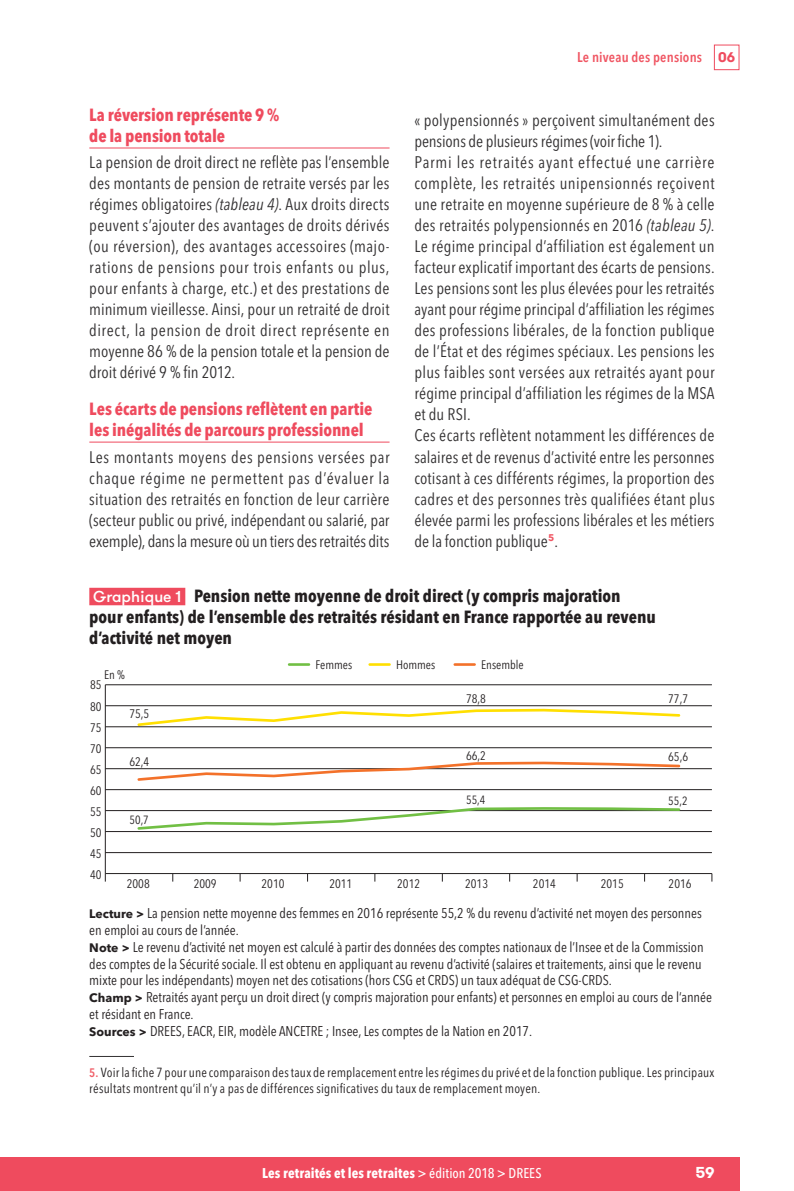
<style>
.page{position:relative;width:794px;height:1191px;background:#fff}
.page>*{position:absolute;margin:0;border:0;box-sizing:border-box;transform-origin:0 0}
.t1{font:700 condensed 17.5px/21px "Avenir Next LT Pro";color:#231f20}
.t2{font:700 condensed 17.5px/21px "Avenir Next LT Pro";letter-spacing:-.005em;color:#ef4b5e}
.t3{font:condensed 16.62px/21px "Avenir Next LT Pro";letter-spacing:.01em;color:#312f30;text-align:justify}
.t4{font:700 15.75px "GT Walsheim";color:#fff}
.t5{font:condensed 14px/16.8px "Avenir Next LT Pro";color:#231f20}
.t6{font:700 condensed 14px "Avenir Next LT Pro";letter-spacing:.01em;color:#fff}
.t7{font:600 condensed 14px "Avenir Next LT Pro";letter-spacing:.015em;color:#f05663}
.t8{font:condensed 13.12px/15.8px "Avenir Next LT Pro";letter-spacing:.015em;color:#231f20}
.t9{font:condensed 12.25px "Avenir Next LT Pro";color:#231f20}
.t10{font:condensed 11.9px "Avenir Next LT Pro";color:#231f20}
.s1{font-family:"GT Walsheim Pro Trial";font-weight:700;font-stretch:normal;color:#ef4b5e}
.s2{font-style:italic}
.s3{font-family:"GT Walsheim";font-weight:500;font-stretch:normal;font-size:15.75px;color:#fff}
.s4{font-weight:700;font-stretch:normal;font-size:12.25px}
.s5{font-weight:600;font-size:12.25px;color:#f06069}
.s6{font-weight:500}
</style>
<div class="page">
<div style="left:714px;top:45px;width:25px;height:25px;border:1px solid #ef4b5e"></div>
<div style="left:0;top:1157px;width:739px;height:34px;background:#ef4b5e"></div>
<hr style="left:89px;top:148px;width:300px;height:1px;background:#ef4b5e">
<hr style="left:89px;top:442px;width:300px;height:1px;background:#ef4b5e">
<div style="left:89px;top:588px;width:96px;height:17px;background:#ef4b5e"></div>
<hr style="left:105px;top:684px;width:607px;height:1px;background:#231f20">
<hr style="left:105px;top:705px;width:607px;height:1px;background:#231f20">
<hr style="left:105px;top:726px;width:607px;height:1px;background:#231f20">
<hr style="left:105px;top:747px;width:607px;height:1px;background:#231f20">
<hr style="left:105px;top:768px;width:607px;height:1px;background:#231f20">
<hr style="left:105px;top:789px;width:607px;height:1px;background:#231f20">
<hr style="left:105px;top:810px;width:607px;height:1px;background:#231f20">
<hr style="left:105px;top:831px;width:607px;height:1px;background:#231f20">
<hr style="left:105px;top:852px;width:607px;height:1px;background:#231f20">
<hr style="left:105px;top:685px;width:1px;height:188px;background:#231f20">
<hr style="left:105px;top:873px;width:607px;height:1px;background:#231f20">
<svg style="left:136px;top:761px;width:545px;height:20px"></svg>
<svg style="left:136px;top:807px;width:545px;height:23px"></svg>
<svg style="left:136px;top:708px;width:546px;height:19px"></svg>
<hr style="left:455px;top:663px;width:19px;height:3px;background:#f3712a">
<hr style="left:289px;top:663px;width:20px;height:3px;background:#71bf44">
<hr style="left:370px;top:663px;width:19px;height:3px;background:#ffdf01">
<hr style="left:89px;top:1056px;width:45px;height:1px;background:#312f30">
<p class="t7" style="left:577px;top:49px;width:160px">Le niveau des pensions <span class="s1">06</span></p>
<p class="t2" style="left:89px;top:104px;width:192px">La réversion représente 9 % de la pension totale</p>
<p class="t3" style="left:89px;top:152px;width:302px">La pension de droit direct ne reflète pas l’ensemble des montants de pension de retraite versés par les régimes obligatoires <span class="s2">(tableau 4)</span>. Aux droits directs peuvent s’ajouter des avantages de droits dérivés (ou réversion), des avantages accessoires (majo&shy;rations de pensions pour trois enfants ou plus, pour enfants à charge, etc.) et des prestations de minimum vieillesse. Ainsi, pour un retraité de droit direct, la pension de droit direct représente en moyenne 86 % de la pension totale et la pension de droit dérivé 9 % fin 2012.</p>
<p class="t2" style="left:89px;top:398px;width:284px">Les écarts de pensions reflètent en partie les inégalités de parcours professionnel</p>
<p class="t3" style="left:89px;top:446px;width:302px">Les montants moyens des pensions versées par chaque régime ne permettent pas d’évaluer la situation des retraités en fonction de leur carrière (secteur public ou privé, indépendant ou salarié, par exemple), dans la mesure où un tiers des retraités dits</p>
<p class="t3" style="left:414px;top:110px;width:302px;text-align:left">« polypensionnés » perçoivent simultanément des pensions de plusieurs régimes (voir fiche 1).<br>Parmi les retraités ayant effectué une carrière complète, les retraités unipensionnés reçoivent une retraite en moyenne supérieure de 8 % à celle des retraités polypensionnés en 2016 <span class="s2">(tableau 5)</span>.<br>Le régime principal d’affiliation est également un facteur explicatif important des écarts de pensions.<br>Les pensions sont les plus élevées pour les retraités ayant pour régime principal d’affiliation les régimes des professions libérales, de la fonction publique de l’État et des régimes spéciaux. Les pensions les plus faibles sont versées aux retraités ayant pour régime principal d’affiliation les régimes de la MSA et du RSI.<br>Ces écarts reflètent notamment les différences de salaires et de revenus d’activité entre les personnes cotisant à ces différents régimes, la proportion des cadres et des personnes très qualifiées étant plus élevée parmi les professions libérales et les métiers de la fonction publique<sup>5</sup>.</p>
<p class="t1" style="left:89px;top:585px;width:568px"><span class="s3">Graphique 1</span> Pension nette moyenne de droit direct (y compris majoration<br>pour enfants) de l’ensemble des retraités résidant en France rapportée au revenu d’activité net moyen</p>
<p class="t9" style="left:104px;top:667px;width:22px">En%</p>
<p class="t9" style="left:90px;top:678px;width:13px">85</p>
<p class="t9" style="left:90px;top:699px;width:13px">80</p>
<p class="t9" style="left:90px;top:720px;width:13px">75</p>
<p class="t9" style="left:90px;top:741px;width:13px">70</p>
<p class="t9" style="left:90px;top:762px;width:13px">65</p>
<p class="t9" style="left:90px;top:783px;width:13px">60</p>
<p class="t9" style="left:90px;top:804px;width:13px">55</p>
<p class="t9" style="left:90px;top:825px;width:13px">50</p>
<p class="t9" style="left:90px;top:846px;width:13px">45</p>
<p class="t9" style="left:129px;top:706px;width:21px">75,5</p>
<p class="t9" style="left:129px;top:754px;width:21px">62,4</p>
<p class="t10" style="left:130px;top:812px;width:21px">50,7</p>
<p class="t9" style="left:315px;top:657px;width:38px">Femmes</p>
<p class="t9" style="left:396px;top:657px;width:41px">Hommes</p>
<p class="t9" style="left:481px;top:657px;width:44px">Ensemble</p>
<p class="t9" style="left:466px;top:691px;width:21px">78,8</p>
<p class="t9" style="left:668px;top:692px;width:21px">77,7</p>
<p class="t9" style="left:466px;top:748px;width:21px">66,2</p>
<p class="t9" style="left:668px;top:750px;width:21px">65,6</p>
<p class="t10" style="left:466px;top:793px;width:21px">55,4</p>
<p class="t10" style="left:668px;top:793px;width:21px">55,2</p>
<p class="t9" style="left:90px;top:867px;width:13px">40</p>
<p class="t9" style="left:127px;top:876px;width:25px">2008</p>
<p class="t9" style="left:194px;top:876px;width:25px">2009</p>
<p class="t9" style="left:261px;top:876px;width:25px">2010</p>
<p class="t9" style="left:329px;top:876px;width:25px">2011</p>
<p class="t9" style="left:397px;top:876px;width:25px">2012</p>
<p class="t9" style="left:465px;top:876px;width:25px">2013</p>
<p class="t9" style="left:533px;top:876px;width:25px">2014</p>
<p class="t9" style="left:601px;top:876px;width:25px">2015</p>
<p class="t9" style="left:668px;top:876px;width:25px">2016</p>
<p class="t5" style="left:89px;top:904px;width:624px"><span class="s4">Lecture &gt;</span> La pension nette moyenne des femmes en 2016 représente 55,2 % du revenu d’activité net moyen des personnes en emploi au cours de l’année.<br><span class="s4">Note &gt;</span> Le revenu d’activité net moyen est calculé à partir des données des comptes nationaux de l’Insee et de la Commission des comptes de la Sécurité sociale. Il est obtenu en appliquant au revenu d’activité (salaires et traitements, ainsi que le revenu mixte pour les indépendants) moyen net des cotisations (hors CSG et CRDS) un taux adéquat de CSG-CRDS.<br><span class="s4">Champ &gt;</span> Retraités ayant perçu un droit direct (y compris majoration pour enfants) et personnes en emploi au cours de l‘année et résidant en France.<br><span class="s4">Sources &gt;</span> DREES, EACR, EIR, modèle ANCETRE ; Insee, Les comptes de la Nation en 2017.</p>
<p class="t8" style="left:89px;top:1064px;width:626px"><span class="s5">5.</span> Voir la fiche 7 pour une comparaison des taux de remplacement entre les régimes du privé et de la fonction publique. Les principaux résultats montrent qu’il n’y a pas de différences significatives du taux de remplacement moyen.</p>
<p class="t6" style="left:262px;top:1165px;width:281px">Les retraités et les retraites <span class="s6">&gt; édition 2018 &gt; DREES</span></p>
<p class="t4" style="left:695px;top:1162px;width:21px">59</p>
</div>
